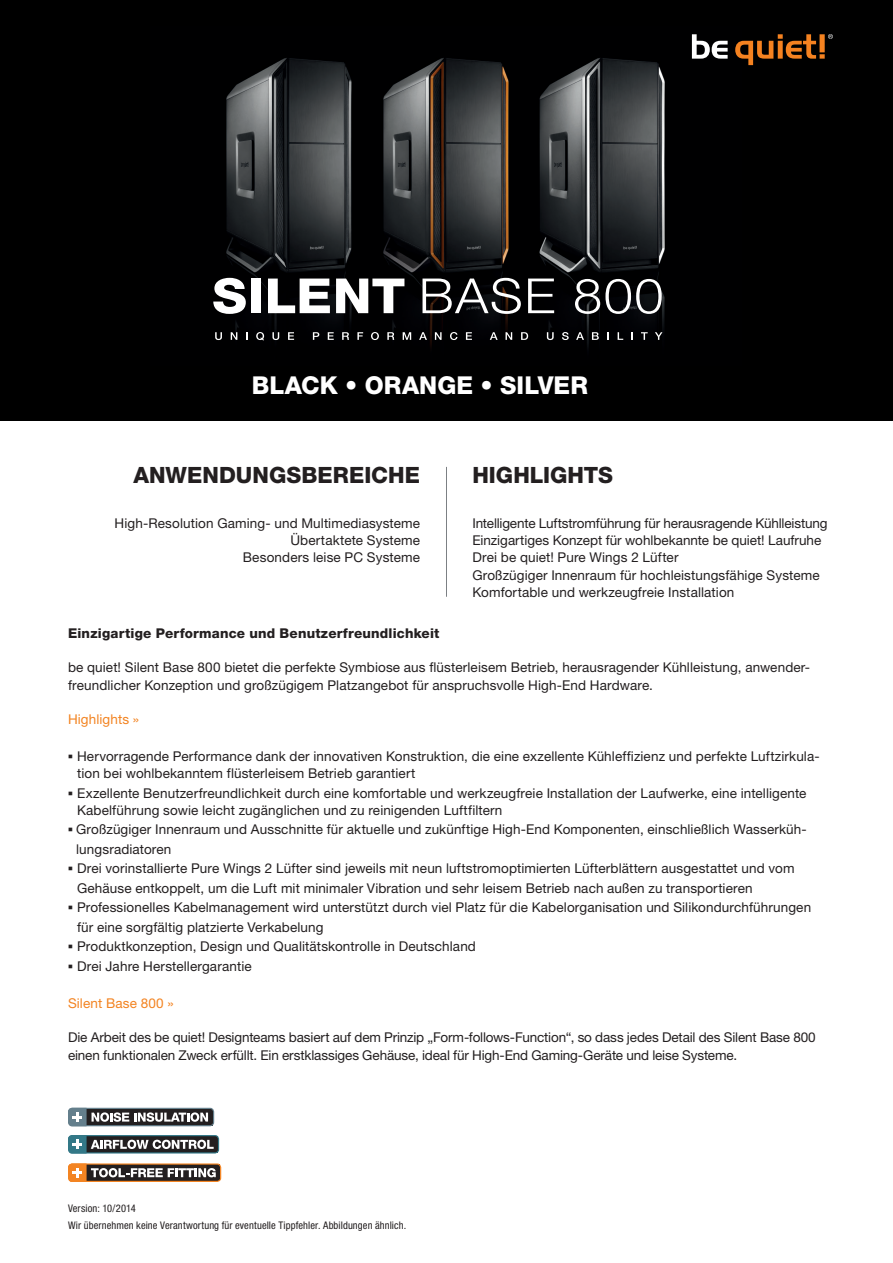
<style>
.page{position:relative;width:893px;height:1263px;background:#fff}
.page>*{position:absolute;margin:0;border:0;box-sizing:border-box;transform-origin:0 0}
.t1{font:800 24.6px "Helvetica Neue LT Pro";color:#fff}
.t2{font:800 22.5px "Helvetica Neue LT Pro";letter-spacing:.005em;color:#231f20}
.t3{font:13.5px/17.2px "Helvetica Neue LT Pro";letter-spacing:.01em;color:#231f20}
.t4{font:13.5px/17.2px "Helvetica Neue LT Pro";letter-spacing:-.01em;color:#231f20}
.t5{font:800 13.5px "Helvetica Neue LT Pro";letter-spacing:.015em;color:#231f20}
.t6{font:13.5px "Helvetica Neue LT Pro";letter-spacing:.01em;color:#f38422}
.t7{font:condensed 10.5px "Helvetica Neue LT Pro";letter-spacing:.01em;color:#231f20}
.s1{font-family:"Franklin Gothic";font-weight:500}
</style>
<div class="page">
<div style="left:0;top:0;width:893px;height:421px;background:#000"></div>
<img style="left:218px;top:34px;width:474px;height:316px">
<svg style="left:692px;top:34px;width:36px;height:25px"></svg>
<svg style="left:735px;top:34px;width:98px;height:31px"></svg>
<hr style="left:446px;top:467px;width:1px;height:130px;background:#7c8084">
<svg style="left:213px;top:278px;width:33px;height:36px"></svg>
<div style="left:251px;top:279px;width:10px;height:34px;background:#fff"></div>
<svg style="left:268px;top:279px;width:62px;height:34px"></svg>
<svg style="left:336px;top:279px;width:68px;height:34px"></svg>
<svg style="left:422px;top:278px;width:99px;height:36px"></svg>
<svg style="left:528px;top:279px;width:26px;height:34px"></svg>
<svg style="left:575px;top:279px;width:87px;height:35px"></svg>
<svg style="left:215px;top:332px;width:7px;height:8px"></svg>
<svg style="left:231px;top:332px;width:6px;height:8px"></svg>
<svg style="left:246px;top:332px;width:2px;height:8px"></svg>
<svg style="left:256px;top:332px;width:8px;height:9px"></svg>
<svg style="left:272px;top:332px;width:7px;height:8px"></svg>
<svg style="left:288px;top:332px;width:6px;height:8px"></svg>
<svg style="left:313px;top:332px;width:6px;height:8px"></svg>
<svg style="left:328px;top:332px;width:6px;height:8px"></svg>
<svg style="left:342px;top:332px;width:7px;height:8px"></svg>
<svg style="left:357px;top:332px;width:6px;height:8px"></svg>
<svg style="left:371px;top:332px;width:8px;height:8px"></svg>
<svg style="left:387px;top:332px;width:7px;height:8px"></svg>
<svg style="left:403px;top:332px;width:8px;height:8px"></svg>
<svg style="left:419px;top:332px;width:8px;height:8px"></svg>
<svg style="left:435px;top:332px;width:7px;height:8px"></svg>
<svg style="left:450px;top:332px;width:7px;height:8px"></svg>
<svg style="left:466px;top:332px;width:6px;height:8px"></svg>
<svg style="left:490px;top:332px;width:8px;height:8px"></svg>
<svg style="left:505px;top:332px;width:7px;height:8px"></svg>
<svg style="left:521px;top:332px;width:7px;height:8px"></svg>
<svg style="left:547px;top:332px;width:7px;height:8px"></svg>
<svg style="left:562px;top:332px;width:7px;height:8px"></svg>
<svg style="left:576px;top:332px;width:8px;height:8px"></svg>
<svg style="left:592px;top:332px;width:7px;height:8px"></svg>
<svg style="left:607px;top:332px;width:2px;height:8px"></svg>
<svg style="left:618px;top:332px;width:5px;height:8px"></svg>
<svg style="left:631px;top:332px;width:2px;height:8px"></svg>
<svg style="left:641px;top:332px;width:7px;height:8px"></svg>
<svg style="left:655px;top:332px;width:7px;height:8px"></svg>
<svg style="left:68px;top:1135px;width:151px;height:18px"></svg>
<svg style="left:68px;top:1163px;width:153px;height:19px;background:#876d58"></svg>
<svg style="left:68px;top:1108px;width:146px;height:18px"></svg>
<p class="t1" style="left:252px;top:370px;width:338px">BLACK • ORANGE • SILVER</p>
<p class="t2" style="left:133px;top:462px;width:288px">ANWENDUNGSBEREICHE</p>
<p class="t2" style="left:472px;top:462px;width:142px">HIGHLIGHTS</p>
<p class="t3" style="left:115px;top:514px;width:307px">High-Resolution Gaming- und Multimediasysteme</p>
<p class="t3" style="left:290px;top:531px;width:131px">Übertaktete Systeme</p>
<p class="t3" style="left:243px;top:548px;width:179px">Besonders leise PC Systeme</p>
<p class="t4" style="left:472px;top:514px;width:357px">Intelligente Luftstromführung für herausragende Kühlleistung</p>
<p class="t3" style="left:472px;top:531px;width:350px">Einzigartiges Konzept für wohlbekannte be quiet! Laufruhe</p>
<p class="t3" style="left:472px;top:549px;width:208px">Drei be quiet! Pure Wings 2 Lüfter</p>
<p class="t3" style="left:472px;top:566px;width:349px">Großzügiger Innenraum für hochleistungsfähige Systeme</p>
<p class="t3" style="left:472px;top:583px;width:263px">Komfortable und werkzeugfreie Installation</p>
<p class="t5" style="left:68px;top:625px;width:373px">Einzigartige Performance und Benutzerfreundlichkeit</p>
<p class="t3" style="left:68px;top:659px;width:744px">be quiet! Silent Base 800 bietet die perfekte Symbiose aus flüsterleisem Betrieb, herausragender Kühlleistung, anwender&shy;freundlicher Konzeption und großzügigem Platzangebot für anspruchsvolle High-End Hardware.</p>
<p class="t6" style="left:68px;top:711px;width:73px">Highlights »</p>
<p class="t3" style="left:77px;top:747px;width:744px;text-indent:-9px"><span class="s1">▪</span> Hervorragende Performance dank der innovativen Konstruktion, die eine exzellente Kühleffizienz und perfekte Luftzirkula&shy;tion bei wohlbekanntem flüsterleisem Betrieb garantiert</p>
<p class="t3" style="left:77px;top:784px;width:731px;text-indent:-9px"><span class="s1">▪</span> Exzellente Benutzerfreundlichkeit durch eine komfortable und werkzeugfreie Installation der Laufwerke, eine intelligente<br>Kabelführung sowie leicht zugänglichen und zu reinigenden Luftfiltern</p>
<p class="t3" style="left:76px;top:819px;width:732px;line-height:19.5px;text-indent:-8px"><span class="s1">▪</span> Großzügiger Innenraum und Ausschnitte für aktuelle und zukünftige High-End Komponenten, einschließlich Wasserküh&shy;lungsradiatoren</p>
<p class="t3" style="left:77px;top:858px;width:719px;line-height:19.5px;text-indent:-9px"><span class="s1">▪</span> Drei vorinstallierte Pure Wings 2 Lüfter sind jeweils mit neun luftstromoptimierten Lüfterblättern ausgestattet und vom<br>Gehäuse entkoppelt, um die Luft mit minimaler Vibration und sehr leisem Betrieb nach außen zu transportieren</p>
<p class="t3" style="left:77px;top:897px;width:736px;line-height:19.5px;text-indent:-9px"><span class="s1">▪</span> Professionelles Kabelmanagement wird unterstützt durch viel Platz für die Kabelorganisation und Silikondurchführungen für eine sorgfältig platzierte Verkabelung</p>
<p class="t3" style="left:68px;top:938px;width:409px"><span class="s1">▪</span> Produktkonzeption, Design und Qualitätskontrolle in Deutschland</p>
<p class="t3" style="left:68px;top:957px;width:185px"><span class="s1">▪</span> Drei Jahre Herstellergarantie</p>
<p class="t6" style="left:68px;top:994px;width:107px">Silent Base 800 »</p>
<p class="t4" style="left:68px;top:1028px;width:749px">Die Arbeit des be quiet! Designteams basiert auf dem Prinzip „Form-follows-Function“, so dass jedes Detail des Silent Base 800 einen funktionalen Zweck erfüllt. Ein erstklassiges Gehäuse, ideal für High-End Gaming-Geräte und leise Systeme.</p>
<p class="t7" style="left:68px;top:1202px;width:69px">Version: 10/2014</p>
<p class="t7" style="left:68px;top:1219px;width:340px">Wir übernehmen keine Verantwortung für eventuelle Tippfehler. Abbildungen ähnlich.</p>
</div>
